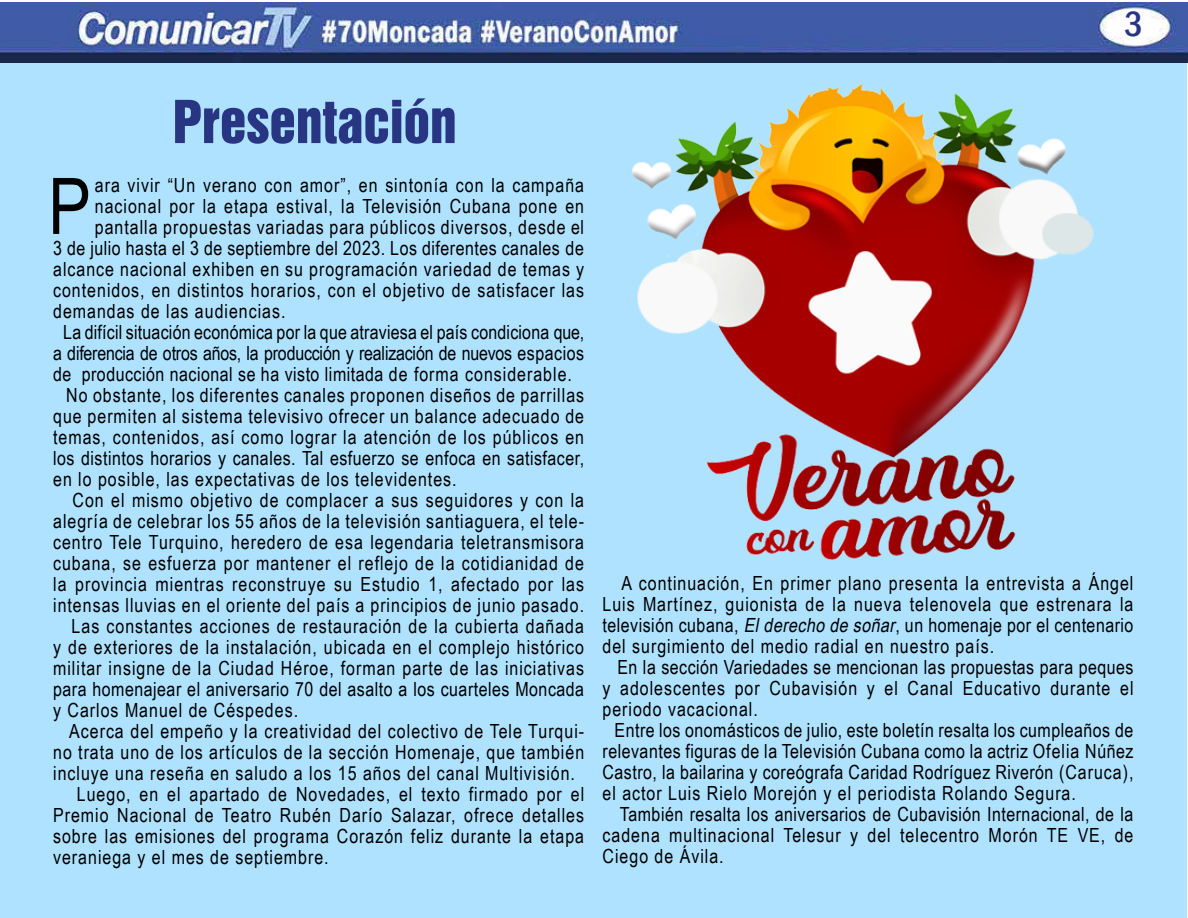
<style>
.page{position:relative;width:1188px;height:918px;background:#fff}
.page>*{position:absolute;margin:0;border:0;box-sizing:border-box;transform-origin:0 0}
.t1{font:78.15px "Arial Narrow";color:#000}
.t2{font:54px "Swiss 921 BT Regular A";color:#283583}
.t3{font:500 condensed 36px "Franklin Gothic";color:#283583}
.t4{font:19.5px/21px "Arial Narrow";letter-spacing:.05em;color:#000;text-align:justify}
.t5{font:19.5px "Arial Narrow";letter-spacing:.025em;color:#000}
.t6{font:19.5px "Arial Narrow";letter-spacing:.01em;color:#000}
.t7{font:19.5px "Arial Narrow";letter-spacing:-.01em;color:#000}
.s1{font-style:italic}
</style>
<div class="page">
<img style="left:0;top:2px;width:1188px;height:61px">
<svg style="left:0;top:58px;width:1px;height:860px"></svg>
<img style="left:630px;top:84px;width:473px;height:475px">
<h3 class="t3" style="left:1125px;top:0;width:20px">3</h3>
<h2 class="t2" style="left:173px;top:87px;width:286px">Presentación</h2>
<h1 class="t1" style="left:48px;top:149px;width:44px">P</h1>
<p class="t4" style="left:95px;top:174px;width:491px">ara vivir “Un verano con amor”, en sintonía con la campaña</p>
<p class="t4" style="left:95px;top:195px;width:491px">nacional por la etapa estival, la Televisión Cubana pone en</p>
<p class="t4" style="left:95px;top:216px;width:491px">pantalla propuestas variadas para públicos diversos, desde el</p>
<p class="t5" style="left:53px;top:234px;width:533px">3 de julio hasta el 3 de septiembre del 2023. Los diferentes canales de</p>
<p class="t4" style="left:53px;top:258px;width:533px">alcance nacional exhiben en su programación variedad de temas y</p>
<p class="t4" style="left:53px;top:279px;width:533px">contenidos, en distintos horarios, con el objetivo de satisfacer las</p>
<p class="t4" style="left:53px;top:300px;width:234px">demandas de las audiencias.</p>
<p class="t6" style="left:63px;top:318px;width:522px">La difícil situación económica por la que atraviesa el país condiciona que,</p>
<p class="t7" style="left:53px;top:339px;width:532px">a diferencia de otros años, la producción y realización de nuevos espacios</p>
<p class="t5" style="left:53px;top:360px;width:520px">de producción nacional se ha visto limitada de forma considerable.</p>
<p class="t4" style="left:66px;top:384px;width:519px">No obstante, los diferentes canales proponen diseños de parrillas</p>
<p class="t4" style="left:53px;top:405px;width:533px">que permiten al sistema televisivo ofrecer un balance adecuado de</p>
<p class="t4" style="left:53px;top:426px;width:532px">temas, contenidos, así como lograr la atención de los públicos en</p>
<p class="t5" style="left:53px;top:444px;width:533px">los distintos horarios y canales. Tal esfuerzo se enfoca en satisfacer,</p>
<p class="t4" style="left:53px;top:468px;width:405px">en lo posible, las expectativas de los televidentes.</p>
<p class="t4" style="left:73px;top:489px;width:513px">Con el mismo objetivo de complacer a sus seguidores y con la</p>
<p class="t4" style="left:53px;top:510px;width:532px">alegría de celebrar los 55 años de la televisión santiaguera, el tele-</p>
<p class="t4" style="left:53px;top:531px;width:532px">centro Tele Turquino, heredero de esa legendaria teletransmisora</p>
<p class="t4" style="left:53px;top:552px;width:532px">cubana, se esfuerza por mantener el reflejo de la cotidianidad de</p>
<p class="t4" style="left:53px;top:573px;width:532px">la provincia mientras reconstruye su Estudio 1, afectado por las</p>
<p class="t4" style="left:53px;top:594px;width:532px">intensas lluvias en el oriente del país a principios de junio pasado.</p>
<p class="t4" style="left:72px;top:615px;width:514px">Las constantes acciones de restauración de la cubierta dañada</p>
<p class="t4" style="left:53px;top:636px;width:532px">y de exteriores de la instalación, ubicada en el complejo histórico</p>
<p class="t4" style="left:53px;top:657px;width:532px">militar insigne de la Ciudad Héroe, forman parte de las iniciativas</p>
<p class="t5" style="left:53px;top:675px;width:533px">para homenajear el aniversario 70 del asalto a los cuarteles Moncada</p>
<p class="t4" style="left:53px;top:699px;width:246px">y Carlos Manuel de Céspedes.</p>
<p class="t4" style="left:69px;top:720px;width:516px">Acerca del empeño y la creatividad del colectivo de Tele Turqui-</p>
<p class="t4" style="left:53px;top:741px;width:533px">no trata uno de los artículos de la sección Homenaje, que también</p>
<p class="t4" style="left:53px;top:762px;width:523px">incluye una reseña en saludo a los 15 años del canal Multivisión.</p>
<p class="t4" style="left:77px;top:783px;width:509px">Luego, en el apartado de Novedades, el texto firmado por el</p>
<p class="t4" style="left:53px;top:804px;width:533px">Premio Nacional de Teatro Rubén Darío Salazar, ofrece detalles</p>
<p class="t4" style="left:53px;top:825px;width:532px">sobre las emisiones del programa Corazón feliz durante la etapa</p>
<p class="t4" style="left:53px;top:846px;width:277px">veraniega y el mes de septiembre.</p>
<p class="t4" style="left:603px;top:572px;width:532px;text-indent:19px">A continuación, En primer plano presenta la entrevista a Ángel Luis Martínez, guionista de la nueva telenovela que estrenara la televisión cubana, <span class="s1">Elderecho de soñar</span>, un homenaje por el centenario del surgimiento del medio radial en nuestro país.</p>
<p class="t4" style="left:603px;top:656px;width:533px;text-indent:15px">En la sección Variedades se mencionan las propuestas para peques y adolescentes por Cubavisión y el Canal Educativo durante el periodo vacacional.</p>
<p class="t4" style="left:603px;top:719px;width:532px;text-indent:12px">Entre los onomásticos de julio, este boletín resalta los cumpleaños de relevantes figuras de la Televisión Cubana como la actriz Ofelia Núñez Castro, la bailarina y coreógrafa Caridad Rodríguez Riverón (Caruca), el actor Luis Rielo Morejón y el periodista Rolando Segura.</p>
<p class="t4" style="left:603px;top:803px;width:532px;text-indent:17px">También resalta los aniversarios de Cubavisión Internacional, de la cadena multinacional Telesur y del telecentro Morón TE VE, de Ciego de Ávila.</p>
</div>
